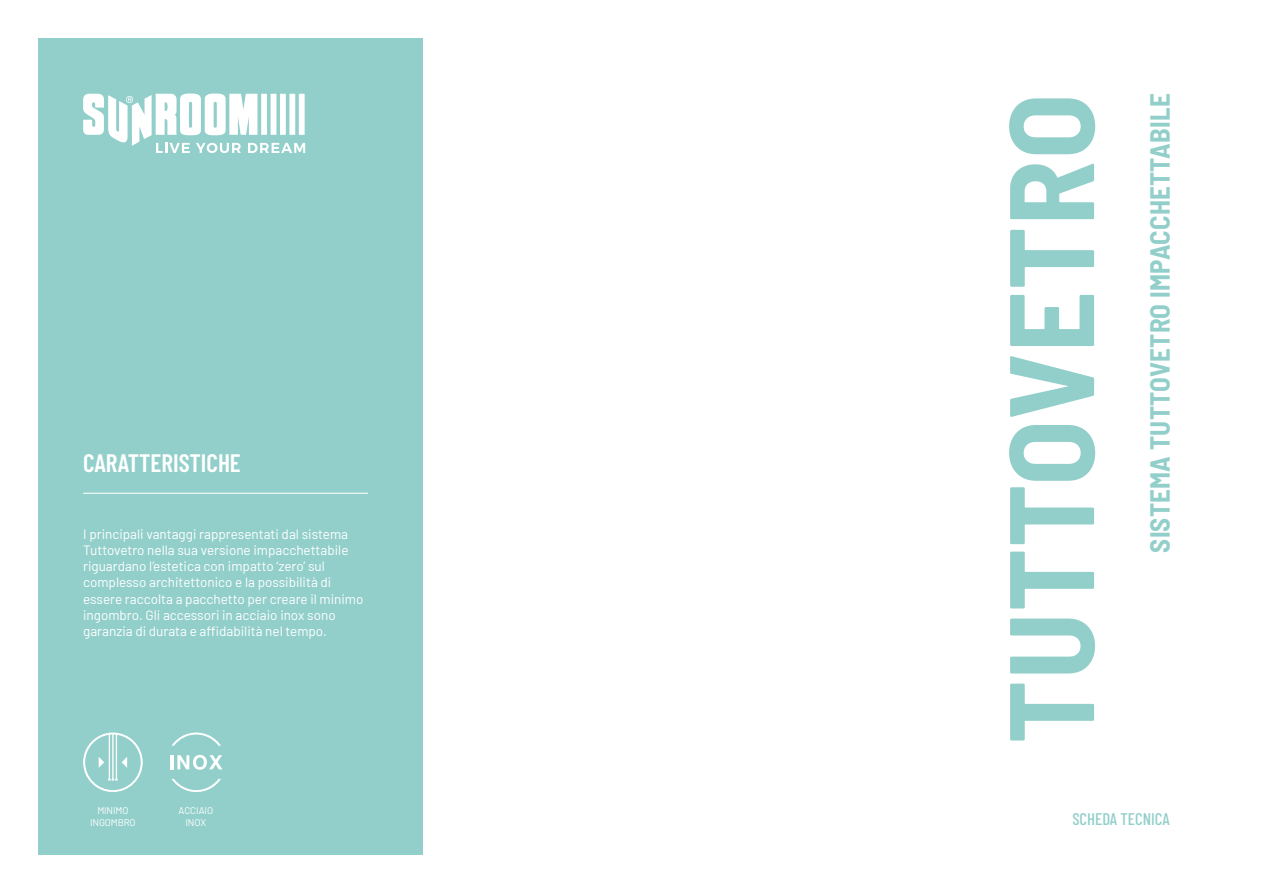
<style>
.page{position:relative;width:1263px;height:893px;background:#fff}
.page>*{position:absolute;margin:0;border:0;box-sizing:border-box;transform-origin:0 0}
.t1{font:700 semi-condensed 120px "Barlow";letter-spacing:.01em;color:#92cfca}
.t2{font:700 semi-condensed 27px "Barlow";letter-spacing:.01em;color:#92cfca}
.t3{font:600 25.2px "Barlow Condensed";color:#fff}
.t4{font:500 16.8px "Barlow Condensed";color:#92cfca}
.t5{font:13.5px/16.2px "Barlow";color:#fff}
.t6{font:9.75px/11.7px "Barlow";letter-spacing:-.01em;color:#fff;text-align:center}
</style>
<div class="page">
<div style="left:38px;top:38px;width:385px;height:817px;background:#92cfca"></div>
<svg style="left:83px;top:94px;width:222px;height:59px"></svg>
<hr style="left:83px;top:493px;width:285px;height:1px;background:#fff">
<svg style="left:83px;top:732px;width:60px;height:60px"></svg>
<svg style="left:172px;top:779px;width:49px;height:13px"></svg>
<svg style="left:172px;top:732px;width:49px;height:14px"></svg>
<hr style="left:170px;top:755px;width:3px;height:14px;background:#fff">
<svg style="left:177px;top:755px;width:45px;height:15px"></svg>
<h3 class="t3" style="left:83px;top:445px;width:159px">CARATTERISTICHE</h3>
<p class="t5" style="left:83px;top:525px;width:282px">I principali vantaggi rappresentati dal sistema Tuttovetro nella sua versione impacchettabile riguardano l’estetica con impatto ‘zero’ sul complesso architettonico e la possibilità di essere raccolta a pacchetto per creare il minimo ingombro. Gli accessori in acciaio inox sono garanzia di durata e affidabilità nel tempo.</p>
<p class="t6" style="left:90px;top:804px;width:47px">MINIMO<br>INGOMBRO</p>
<p class="t6" style="left:179px;top:804px;width:36px">ACCIAIO<br>INOX</p>
<h1 class="t1" style="left:964px;top:744px;width:652px;rotate:-90deg">TUTTOVETRO</h1>
<h2 class="t2" style="left:1140px;top:553px;width:461px;rotate:-90deg">SISTEMA TUTTOVETRO IMPACCHETTABILE</h2>
<p class="t4" style="left:1072px;top:807px;width:99px">SCHEDA TECNICA</p>
</div>
